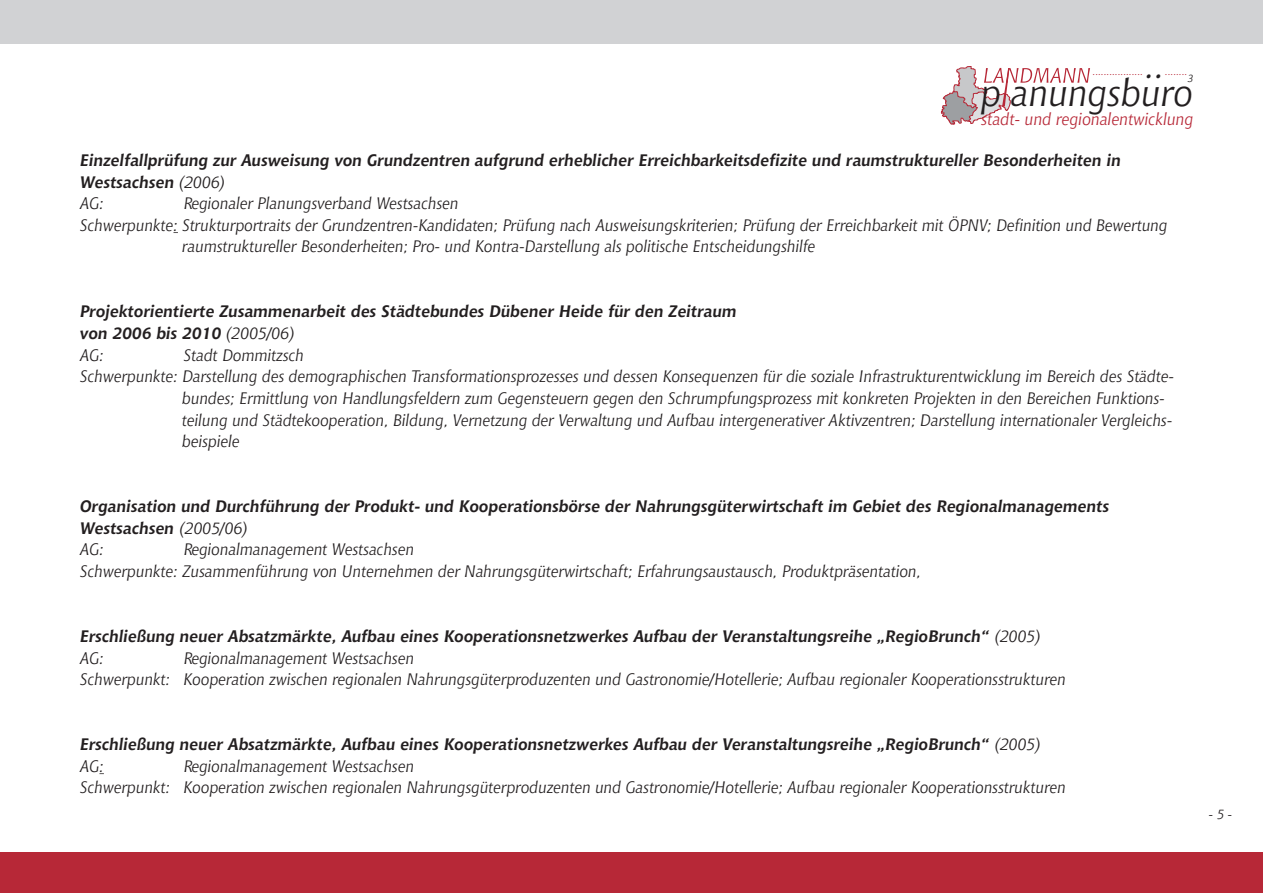
<style>
.page{position:relative;width:1263px;height:893px;background:#fff}
.page>*{position:absolute;margin:0;border:0;box-sizing:border-box;transform-origin:0 0}
.t1{font:italic 37.95px "Chianti BT";color:#231f20}
.t2{font:italic 36.15px "Chianti BT";color:#231f20}
.t3{font:italic 16.95px "Chianti BT";color:#b72837}
.t4{font:italic 16.5px/21.6px "Chianti BT";color:#231f20}
.t5{font:italic 700 16.5px/21.8px "Chianti BT";color:#231f20}
.t6{font:italic 13.5px "Chianti BT";color:#231f20}
.t7{font:italic 10.5px "Chianti BT";color:#231f20}
.t8{font:italic 10.35px "Chianti BT";color:#b72837}
.s1{font-weight:400}
</style>
<div class="page">
<div style="left:0;top:0;width:1263px;height:44px;background:#d1d2d4"></div>
<div style="left:0;top:852px;width:1263px;height:41px;background:#b72837"></div>
<svg style="left:941px;top:66px;width:149px;height:59px"></svg>
<p class="t8" style="left:1093px;top:68px;width:52px">..................</p>
<h2 class="t2" style="left:1145px;top:50px;width:21px">..</h2>
<p class="t8" style="left:1165px;top:67px;width:24px">........</p>
<p class="t7" style="left:1188px;top:74px;width:7px">3</p>
<h1 class="t1" style="left:981px;top:77px;width:214px">p anungsburo</h1>
<p class="t3" style="left:981px;top:112px;width:213px">stadt- und regionalentwicklung</p>
<p class="t5" style="left:80px;top:151px;width:1042px">Einzelfallprüfung zur Ausweisung von Grundzentren aufgrund erheblicher Erreichbarkeitsdefizite und raumstruktureller Besonderheiten in<br>Westsachsen <span class="s1">(2006)<br>AG:</span></p>
<p class="t4" style="left:184px;top:194px;width:276px">Regionaler Planungsverband Westsachsen</p>
<p class="t4" style="left:80px;top:216px;width:1089px">Schwerpunkte: Strukturportraits der Grundzentren-Kandidaten; Prüfung nach Ausweisungskriterien; Prüfung der Erreichbarkeit mit ÖPNV; Definition und Bewertung</p>
<p class="t4" style="left:182px;top:237px;width:635px">raumstruktureller Besonderheiten; Pro- und Kontra-Darstellung als politische Entscheidungshilfe</p>
<p class="t5" style="left:80px;top:302px;width:658px">Projektorientierte Zusammenarbeit des Städtebundes Dübener Heide für den Zeitraum von 2006 bis 2010 <span class="s1">(2005/06)<br>AG:</span></p>
<p class="t4" style="left:184px;top:346px;width:122px">Stadt Dommitzsch</p>
<p class="t4" style="left:80px;top:367px;width:1095px">Schwerpunkte: Darstellung des demographischen Transformationsprozesses und dessen Konsequenzen für die soziale Infrastrukturentwicklung im Bereich des Städte-</p>
<p class="t4" style="left:182px;top:389px;width:984px">bundes; Ermittlung von Handlungsfeldern zum Gegensteuern gegen den Schrumpfungsprozess mit konkreten Projekten in den Bereichen Funktions-</p>
<p class="t4" style="left:182px;top:410px;width:992px">teilung und Städtekooperation, Bildung, Vernetzung der Verwaltung und Aufbau intergenerativer Aktivzentren; Darstellung internationaler Vergleichs-</p>
<p class="t4" style="left:182px;top:432px;width:59px">beispiele</p>
<p class="t5" style="left:80px;top:497px;width:1031px">Organisation und Durchführung der Produkt- und Kooperationsbörse der Nahrungsgüterwirtschaft im Gebiet des Regionalmanagements<br>Westsachsen <span class="s1">(2005/06)<br>AG:</span></p>
<p class="t4" style="left:80px;top:540px;width:842px;text-indent:104px">Regionalmanagement Westsachsen<br>Schwerpunkte: Zusammenführung von Unternehmen der Nahrungsgüterwirtschaft; Erfahrungsaustausch, Produktpräsentation,</p>
<p class="t5" style="left:80px;top:627px;width:962px">Erschließung neuer Absatzmärkte, Aufbau eines Kooperationsnetzwerkes Aufbau der Veranstaltungsreihe „RegioBrunch“ <span class="s1">(2005)<br>AG:</span></p>
<p class="t4" style="left:80px;top:649px;width:987px;text-indent:104px">Regionalmanagement Westsachsen<br>Schwerpunkt: Kooperation zwischen regionalen Nahrungsgüterproduzenten und Gastronomie/Hotellerie; Aufbau regionaler Kooperationsstrukturen</p>
<p class="t5" style="left:80px;top:735px;width:962px">Erschließung neuer Absatzmärkte, Aufbau eines Kooperationsnetzwerkes Aufbau der Veranstaltungsreihe „RegioBrunch“ <span class="s1">(2005)<br>AG:</span></p>
<p class="t4" style="left:80px;top:757px;width:987px;text-indent:104px">Regionalmanagement Westsachsen<br>Schwerpunkt: Kooperation zwischen regionalen Nahrungsgüterproduzenten und Gastronomie/Hotellerie; Aufbau regionaler Kooperationsstrukturen</p>
<p class="t6" style="left:1209px;top:808px;width:25px">- 5 -</p>
</div>
